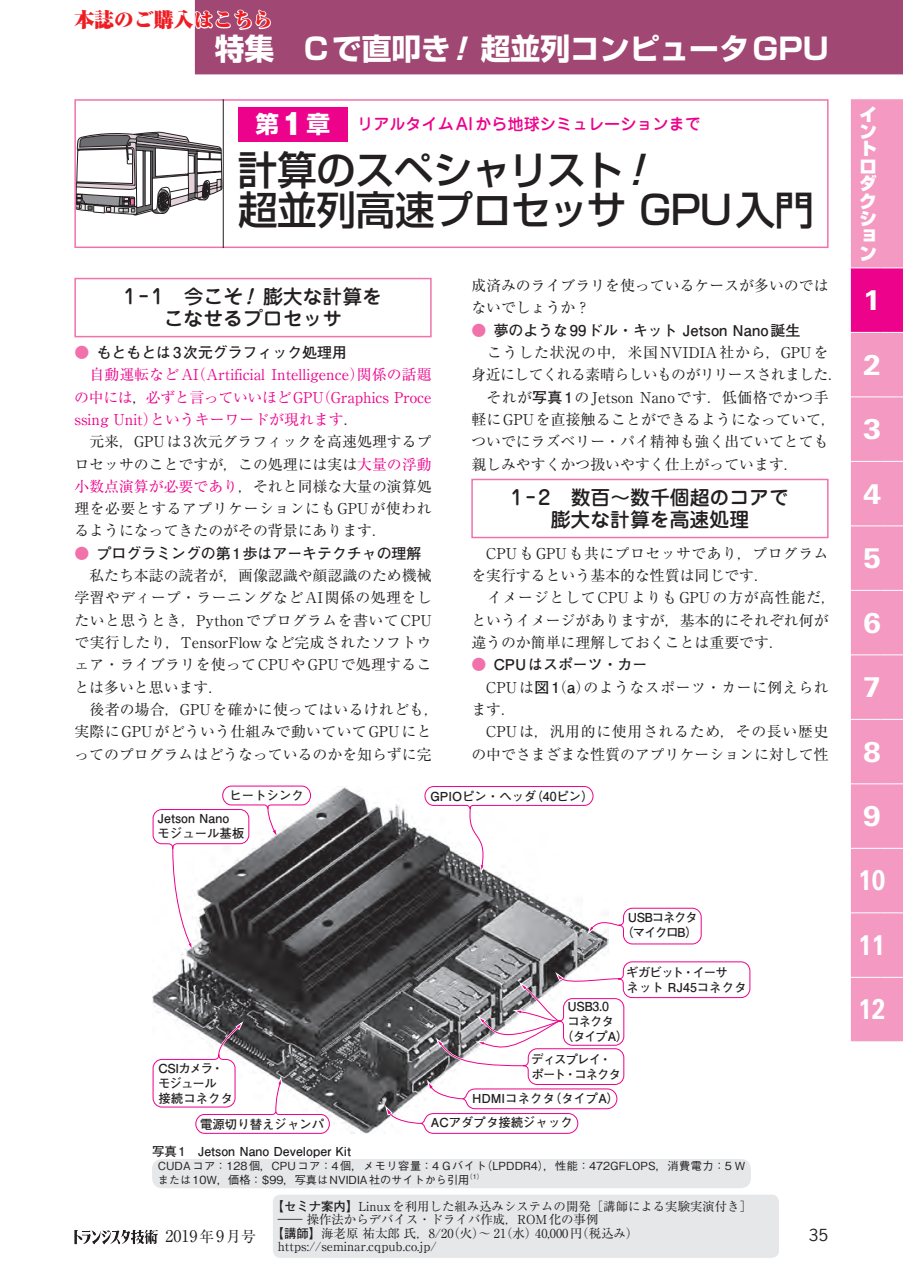
<style>
.page{position:relative;width:903px;height:1275px;background:#fff}
.page>*{position:absolute;margin:0;border:0;box-sizing:border-box;transform-origin:0 0}
.t1{font:500 39.73px/39.7px "Shin Go Pr 6";letter-spacing:-.02em;color:#231f20}
.t2{font:700 29.75px "Shin Go Pr 6";color:#fff}
.t3{font:800 27.3px "Linotype Univers Basic";color:#fff}
.t4{font:800 27.3px "Linotype Univers Basic";color:#fff;scale:.76 1}
.t5{font:700 23.62px "Shin Go Pr 6";color:#fff}
.t6{font:500 19.78px/22.4px "Jun 34 Pro";color:#231f20;text-align:center}
.t7{font:900 19.78px "Ryumin Pr 6";color:#ee1d23}
.t8{font:900 17.32px/17.3px "Shin Go Pr 6";color:#fff;text-align:justify}
.t9{font:500 16.1px "Jun 34 Pro";color:#ed028c}
.t10{font:16.1px "Ryumin Pr 6";color:#231f20}
.t11{font:15.58px "News Gothic Std";color:#231f20;scale:1.11 1}
.t12{font:14.88px/22.4px "Ryumin Pr 6";color:#231f20}
.t13{font:14.88px/22.4px "Ryumin Pr 6";color:#ed028c}
.t14{font:700 14.88px "Futo Go B101 Pr 6";color:#231f20}
.t15{font:14.88px/22.4px "Ryumin Pr 6";letter-spacing:.035em;color:#231f20}
.t16{font:12.42px "Ryumin Pr 6";color:#231f20}
.t17{font:12.42px/14.9px "Futo Go B101 Pr 6 Bold 90 pv RKSJ H";color:#231f20}
.t18{font:700 12.42px "Futo Go B101 Pr 6";color:#231f20}
.t19{font:12.42px/14.9px "Futo Go B101 Pr 6 Bold 90 pv RKSJ H";letter-spacing:-.045em;color:#231f20}
.t20{font:12.42px/14.9px "Futo Go B101 Pr 6 Bold 90 pv RKSJ H";letter-spacing:-.075em;color:#231f20}
.t21{font:12.42px/14.9px "Futo Go B101 Pr 6 Bold 90 pv RKSJ H";letter-spacing:-.095em;color:#231f20;text-align:center}
.t22{font:500 11.2px/14.3px "Gothic BBB Pr 6";color:#231f20}
.t23{font:500 6.48px "Gothic BBB Pr 6";color:#231f20}
.s1{font-style:italic}
.s2{font-family:"Gothic MB101 Pr 6";font-weight:800;font-size:28.53px}
.s3{color:#f171ab}
.s4{color:#231f20}
.s5{font-family:"Futo Go B101 Pr 6";font-weight:700}
.s6{font-size:14.88px}
</style>
<div class="page">
<div style="left:152px;top:1159px;width:599px;height:29px;background:#e6e7e9;border-radius:10px"></div>
<svg style="left:152px;top:786px;width:599px;height:348px"></svg>
<svg style="left:424px;top:786px;width:170px;height:84px"></svg>
<svg style="left:152px;top:1024px;width:178px;height:110px"></svg>
<svg style="left:387px;top:961px;width:363px;height:173px"></svg>
<svg style="left:589px;top:908px;width:113px;height:37px"></svg>
<svg style="left:152px;top:785px;width:159px;height:163px"></svg>
<div style="left:471px;top:479px;width:357px;height:59px;border:1px solid #f171ab"></div>
<div style="left:74px;top:278px;width:358px;height:59px;border:1px solid #f171ab"></div>
<div style="left:273px;top:1195px;width:506px;height:63px;background:#e6e7e9;border-radius:7px"></div>
<svg style="left:76px;top:131px;width:146px;height:84px"></svg>
<div style="left:74px;top:99px;width:754px;height:149px;border:1px solid #f171ab"></div>
<div style="left:238px;top:107px;width:109px;height:34px;background:#ed028c"></div>
<hr style="left:223px;top:99px;width:1px;height:149px;background:#231f20">
<img style="left:144px;top:1229px;width:14px;height:15px">
<div style="left:195px;top:0;width:708px;height:74px;background:#a04873"></div>
<div style="left:851px;top:99px;width:52px;height:942px;background:#f499c2"></div>
<div style="left:851px;top:268px;width:52px;height:65px;background:#ed028c"></div>
<hr style="left:851px;top:397px;width:30px;height:1px;background:#fff">
<svg style="left:881px;top:397px;width:22px;height:1px"></svg>
<hr style="left:851px;top:461px;width:30px;height:1px;background:#fff">
<svg style="left:881px;top:461px;width:22px;height:1px"></svg>
<hr style="left:851px;top:526px;width:30px;height:1px;background:#fff">
<svg style="left:881px;top:526px;width:22px;height:1px"></svg>
<hr style="left:851px;top:590px;width:30px;height:1px;background:#fff">
<svg style="left:881px;top:590px;width:22px;height:1px"></svg>
<hr style="left:851px;top:655px;width:30px;height:1px;background:#fff">
<svg style="left:881px;top:655px;width:22px;height:1px"></svg>
<hr style="left:851px;top:719px;width:30px;height:1px;background:#fff">
<svg style="left:881px;top:719px;width:22px;height:1px"></svg>
<hr style="left:851px;top:783px;width:30px;height:1px;background:#fff">
<svg style="left:881px;top:783px;width:22px;height:1px"></svg>
<hr style="left:851px;top:848px;width:30px;height:1px;background:#fff">
<svg style="left:881px;top:848px;width:22px;height:1px"></svg>
<hr style="left:851px;top:912px;width:30px;height:1px;background:#fff">
<svg style="left:881px;top:912px;width:22px;height:1px"></svg>
<hr style="left:851px;top:977px;width:30px;height:1px;background:#fff">
<svg style="left:881px;top:977px;width:22px;height:1px"></svg>
<svg style="left:881px;top:1041px;width:22px;height:1px"></svg>
<svg style="left:194px;top:0;width:77px;height:50px"></svg>
<h3 class="t7" style="left:74px;top:4px;width:200px">本誌のご購入はこちら</h3>
<h2 class="t2" style="left:215px;top:25px;width:615px">特集　Cで直叩き<span class="s1">！</span>超並列コンピュータGPU</h2>
<h3 class="t5" style="left:255px;top:105px;width:76px">第<span class="s2">1</span>章</h3>
<h1 class="t1" style="left:238px;top:148px;width:578px">計算のスペシャリスト<span class="s1">！<br></span>超並列高速プロセッサ GPU入門</h1>
<p class="t9" style="left:357px;top:111px;width:345px">リアルタイムAIから地球シミュレーションまで</p>
<h3 class="t6" style="left:124px;top:283px;width:260px">1−1　今こそ<span class="s1">！</span>膨大な計算をこなせるプロセッサ</h3>
<p class="t14" style="left:74px;top:340px;width:274px"><span class="s3">●</span> もともとは3次元グラフィック処理用</p>
<p class="t13" style="left:74px;top:363px;width:359px;text-indent:15px">自動運転などAI（Artificial Intelligence）関係の話題の中には<span class="s4">，</span>必ずと言っていいほどGPU（Graphics Proce ssing Unit）というキーワードが現れます<span class="s4">．<br>　元来，GPUは3次元グラフィックを高速処理するプロセッサのことですが，この処理には実は</span>大量の浮動小数点演算が必要であり<span class="s4">，それと同様な大量の演算処理を必要とするアプリケーションにもGPUが使われるようになってきたのがその背景にあります．</span></p>
<p class="t14" style="left:74px;top:541px;width:348px"><span class="s3">●</span> プログラミングの第1歩はアーキテクチャの理解</p>
<p class="t12" style="left:74px;top:564px;width:366px">　私たち本誌の読者が，画像認識や顔認識のため機械学習やディープ・ラーニングなどAI関係の処理をしたいと思うとき，Pythonでプログラムを書いてCPUで実行したり，TensorFlowなど完成されたソフトウェア・ライブラリを使ってCPUやGPUで処理することは多いと思います．<br>　後者の場合，GPUを確かに使ってはいるけれども，実際にGPUがどういう仕組みで動いていてGPUにとってのプログラムはどうなっているのかを知らずに完</p>
<p class="t12" style="left:471px;top:273px;width:359px">成済みのライブラリを使っているケースが多いのではないでしょうか？</p>
<p class="t14" style="left:471px;top:318px;width:330px"><span class="s3">●</span> 夢のような99ドル・キット Jetson Nano誕生</p>
<p class="t12" style="left:471px;top:340px;width:373px">　こうした状況の中，米国NVIDIA社から，GPUを身近にしてくれる素晴らしいものがリリースされました．　それが<span class="s5">写真1</span>のJetson Nanoです．低価格でかつ手軽にGPUを直接触ることができるようになっていて，ついでにラズベリー・パイ精神も強く出ていてとても親しみやすくかつ扱いやすく仕上がっています．</p>
<h3 class="t6" style="left:511px;top:484px;width:279px">1−2　数百〜数千個超のコアで膨大な計算を高速処理</h3>
<p class="t12" style="left:471px;top:541px;width:366px">　CPUもGPUも共にプロセッサであり，プログラムを実行するという基本的な性質は同じです．<br>　イメージとしてCPUよりもGPUの方が高性能だ，というイメージがありますが，基本的にそれぞれ何が違うのか簡単に理解しておくことは重要です．</p>
<p class="t14" style="left:471px;top:653px;width:178px"><span class="s3">●</span> CPUはスポーツ・カー</p>
<p class="t15" style="left:471px;top:675px;width:359px">　CPUは<span class="s5">図1</span>（<span class="s5">a</span>）のようなスポーツ・カーに例えられます．<br>　CPUは，汎用的に使用されるため，その長い歴史の中でさまざまな性質のアプリケーションに対して性</p>
<p class="t17" style="left:230px;top:787px;width:76px">ヒートシンク</p>
<p class="t17" style="left:430px;top:788px;width:165px">GPIOピン・ヘッダ（40ピン）</p>
<p class="t17" style="left:158px;top:810px;width:88px">Jetson Nanoモジュール基板</p>
<p class="t19" style="left:158px;top:1060px;width:76px">CSIカメラ・モジュール<br>接続コネクタ</p>
<p class="t17" style="left:200px;top:1116px;width:126px">電源切り替えジャンパ</p>
<p class="t21" style="left:621px;top:909px;width:78px">USBコネクタ（マイクロB）</p>
<p class="t17" style="left:626px;top:964px;width:122px">ギガビット・イーサ<br>ネット RJ45コネクタ</p>
<p class="t17" style="left:568px;top:999px;width:43px">USB3.0</p>
<p class="t17" style="left:567px;top:1013px;width:48px">コネクタ</p>
<p class="t17" style="left:561px;top:1028px;width:69px">（タイプA）</p>
<p class="t20" style="left:531px;top:1051px;width:91px">ディスプレイ・ポート・コネクタ</p>
<p class="t17" style="left:431px;top:1086px;width:190px;line-height:24.3px;text-indent:41px">HDMIコネクタ（タイプA）<br>ACアダプタ接続ジャック</p>
<p class="t18" style="left:152px;top:1141px;width:200px">写真1　Jetson Nano Developer Kit</p>
<p class="t22" style="left:158px;top:1158px;width:589px">CUDAコア：128個，CPUコア：4個，メモリ容量：4 Gバイト（LPDDR4），性能：472GFLOPS，消費電力：5 Wまたは10W，価格：$99，写真はNVIDIA社のサイトから引用</p>
<p class="t23" style="left:466px;top:1171px;width:19px">（1）</p>
<p class="t16" style="left:272px;top:1196px;width:482px">【<span class="s5">セミナ案内】</span>Linuxを利用した組み込みシステムの開発［講師による実験実演付き］</p>
<p class="t16" style="left:278px;top:1210px;width:322px">―― 操作法からデバイス・ドライバ作成，ROM化の事例</p>
<p class="t16" style="left:272px;top:1223px;width:368px">【<span class="s5">講師】</span>海老原 祐太郎 氏，8/20（火）～ 21（水）40,000円（税込み）</p>
<p class="t16" style="left:278px;top:1237px;width:173px">https://seminar.cqpub.co.jp/　</p>
<p class="t10" style="left:165px;top:1224px;width:92px">2019<span class="s6">年</span>9<span class="s6">月号</span></p>
<p class="t11" style="left:808px;top:1225px;width:20px">35</p>
<p class="t8" style="left:859px;top:105px;width:18px">イントロダクション</p>
<h3 class="t3" style="left:863px;top:284px;width:19px">1</h3>
<h3 class="t3" style="left:863px;top:348px;width:19px">2</h3>
<h3 class="t3" style="left:863px;top:412px;width:19px">3</h3>
<h3 class="t3" style="left:863px;top:477px;width:19px">4</h3>
<h3 class="t3" style="left:863px;top:541px;width:19px">5</h3>
<h3 class="t3" style="left:863px;top:606px;width:19px">6</h3>
<h3 class="t3" style="left:863px;top:670px;width:19px">7</h3>
<h3 class="t3" style="left:863px;top:735px;width:19px">8</h3>
<h3 class="t3" style="left:863px;top:799px;width:19px">9</h3>
<h3 class="t4" style="left:858px;top:864px;width:37px">10</h3>
<h3 class="t4" style="left:858px;top:928px;width:37px">11</h3>
<h3 class="t4" style="left:858px;top:993px;width:37px">12</h3>
</div>
